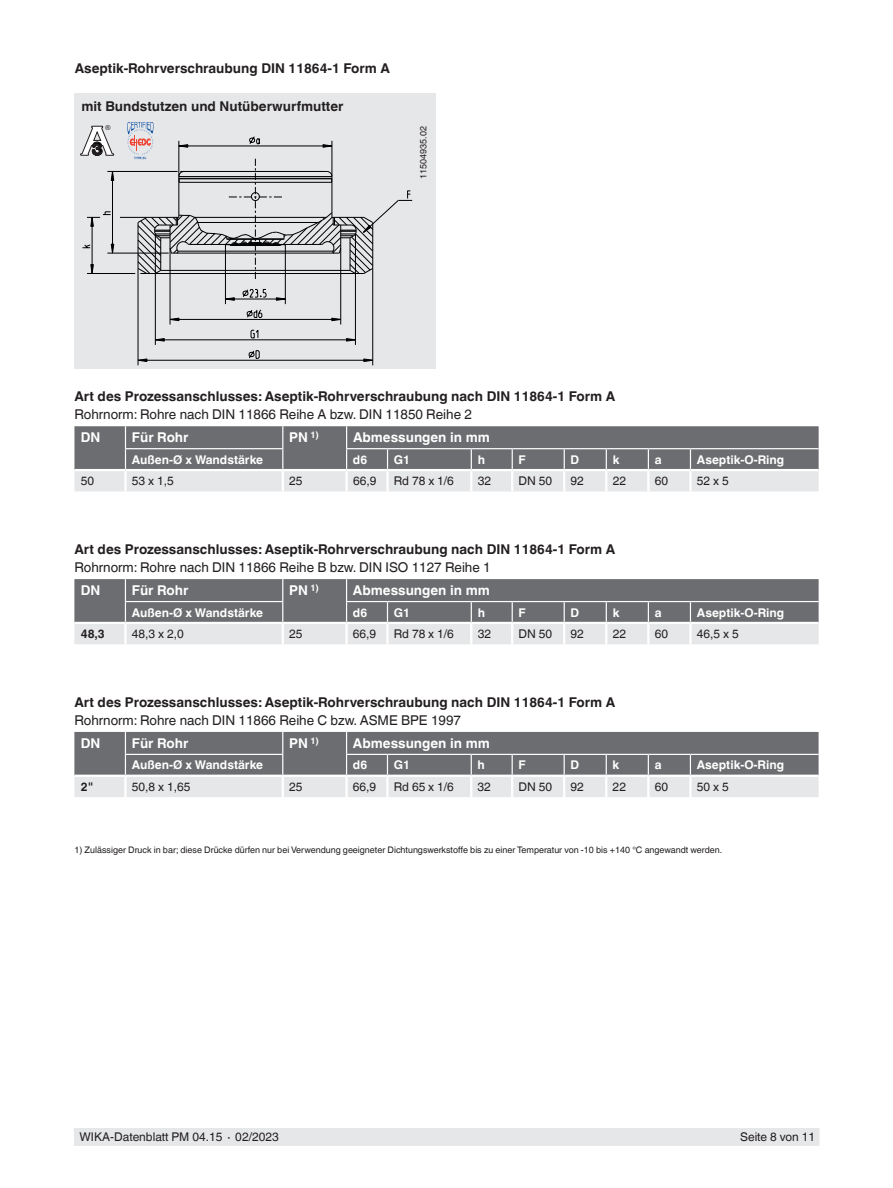
<style>
.page{position:relative;width:893px;height:1188px;background:#fff}
.page>*{position:absolute;margin:0;border:0;box-sizing:border-box;transform-origin:0 0}
.t1{font:700 13.5px "Helvetica World";color:#231f20}
.t2{font:13.5px "Helvetica World";color:#231f20}
.t3{font:700 13.5px "Helvetica World";color:#fff}
.t4{font:12px "Helvetica World";color:#231f20}
.t5{font:700 12px "Helvetica World";color:#fff}
.t6{font:700 12px "Helvetica World";color:#231f20}
.t7{font:9px "Helvetica World";color:#231f20}
.t8{font:6.9px "Arial";color:#231f20}
.t9{font:700 3px "Arial";color:#0a4fa2}
</style>
<div class="page">
<div style="left:75px;top:1128px;width:744px;height:17px;background:#e6e7e9"></div>
<div style="left:74px;top:94px;width:362px;height:275px;background:#e6e7e9"></div>
<svg style="left:74px;top:426px;width:745px;height:65px;background:#9a9b9d"></svg>
<svg style="left:74px;top:579px;width:745px;height:65px;background:#969799"></svg>
<hr style="left:74px;top:622px;width:51px;height:2px;background:#fff">
<hr style="left:125px;top:622px;width:158px;height:2px;background:#fff">
<hr style="left:124px;top:624px;width:3px;height:20px;background:#fff">
<hr style="left:283px;top:622px;width:64px;height:2px;background:#fff">
<hr style="left:282px;top:624px;width:2px;height:20px;background:#fff">
<hr style="left:347px;top:622px;width:40px;height:2px;background:#fff">
<hr style="left:345px;top:624px;width:3px;height:20px;background:#fff">
<hr style="left:387px;top:622px;width:84px;height:2px;background:#fff">
<hr style="left:386px;top:624px;width:3px;height:20px;background:#fff">
<hr style="left:471px;top:622px;width:41px;height:2px;background:#fff">
<hr style="left:470px;top:624px;width:2px;height:20px;background:#fff">
<hr style="left:512px;top:622px;width:52px;height:2px;background:#fff">
<hr style="left:511px;top:624px;width:2px;height:20px;background:#fff">
<hr style="left:564px;top:622px;width:42px;height:2px;background:#fff">
<hr style="left:563px;top:624px;width:2px;height:20px;background:#fff">
<hr style="left:606px;top:622px;width:42px;height:2px;background:#fff">
<hr style="left:605px;top:624px;width:2px;height:20px;background:#fff">
<hr style="left:648px;top:622px;width:42px;height:2px;background:#fff">
<hr style="left:647px;top:624px;width:2px;height:20px;background:#fff">
<hr style="left:690px;top:622px;width:129px;height:2px;background:#fff">
<hr style="left:689px;top:624px;width:3px;height:20px;background:#fff">
<svg style="left:74px;top:732px;width:745px;height:65px;background:#969799"></svg>
<hr style="left:74px;top:775px;width:51px;height:2px;background:#fff">
<hr style="left:125px;top:775px;width:158px;height:2px;background:#fff">
<hr style="left:124px;top:777px;width:3px;height:20px;background:#fff">
<hr style="left:283px;top:775px;width:64px;height:2px;background:#fff">
<hr style="left:282px;top:777px;width:2px;height:20px;background:#fff">
<hr style="left:347px;top:775px;width:40px;height:2px;background:#fff">
<hr style="left:345px;top:777px;width:3px;height:20px;background:#fff">
<hr style="left:387px;top:775px;width:84px;height:2px;background:#fff">
<hr style="left:386px;top:777px;width:3px;height:20px;background:#fff">
<hr style="left:471px;top:775px;width:41px;height:2px;background:#fff">
<hr style="left:470px;top:777px;width:2px;height:20px;background:#fff">
<hr style="left:512px;top:775px;width:52px;height:2px;background:#fff">
<hr style="left:511px;top:777px;width:2px;height:20px;background:#fff">
<hr style="left:564px;top:775px;width:42px;height:2px;background:#fff">
<hr style="left:563px;top:777px;width:2px;height:20px;background:#fff">
<hr style="left:606px;top:775px;width:42px;height:2px;background:#fff">
<hr style="left:605px;top:777px;width:2px;height:20px;background:#fff">
<hr style="left:648px;top:775px;width:42px;height:2px;background:#fff">
<hr style="left:647px;top:777px;width:2px;height:20px;background:#fff">
<hr style="left:690px;top:775px;width:129px;height:2px;background:#fff">
<hr style="left:689px;top:777px;width:2px;height:20px;background:#fff">
<svg style="left:251px;top:329px;width:7px;height:9px"></svg>
<svg style="left:156px;top:338px;width:9px;height:4px"></svg>
<svg style="left:346px;top:338px;width:9px;height:4px"></svg>
<svg style="left:248px;top:350px;width:12px;height:9px"></svg>
<svg style="left:363px;top:359px;width:9px;height:3px"></svg>
<svg style="left:139px;top:359px;width:8px;height:3px"></svg>
<hr style="left:170px;top:248px;width:1px;height:77px;background:#000002">
<hr style="left:155px;top:274px;width:1px;height:71px;background:#000002">
<hr style="left:155px;top:340px;width:200px;height:1px;background:#000002">
<hr style="left:138px;top:268px;width:1px;height:97px;background:#000002">
<hr style="left:138px;top:360px;width:235px;height:1px;background:#000002">
<hr style="left:372px;top:268px;width:1px;height:97px;background:#000002">
<hr style="left:355px;top:274px;width:1px;height:71px;background:#000002">
<hr style="left:340px;top:248px;width:1px;height:77px;background:#000002">
<svg style="left:80px;top:122px;width:332px;height:199px"></svg>
<p class="t1" style="left:75px;top:61px;width:317px">Aseptik-Rohrverschraubung DIN 11864-1 Form A</p>
<p class="t1" style="left:82px;top:98px;width:264px">mit Bundstutzen und Nutüberwurfmutter</p>
<p class="t8" style="left:105px;top:123px;width:7px">®</p>
<p class="t9" style="left:134px;top:155px;width:14px">TYPE EL</p>
<p class="t7" style="left:418px;top:179px;width:54px;rotate:-90deg">11504935.02</p>
<p class="t1" style="left:74px;top:388px;width:542px">Art des Prozessanschlusses: Aseptik-Rohrverschraubung nach DIN 11864-1 Form A</p>
<p class="t2" style="left:74px;top:406px;width:399px">Rohrnorm: Rohre nach DIN 11866 Reihe A bzw. DIN 11850 Reihe 2</p>
<p class="t3" style="left:81px;top:430px;width:21px">DN</p>
<p class="t3" style="left:132px;top:430px;width:58px">Für Rohr</p>
<p class="t3" style="left:289px;top:430px;width:31px">PN <sup>1)</sup></p>
<p class="t3" style="left:353px;top:430px;width:138px">Abmessungen in mm</p>
<p class="t5" style="left:132px;top:453px;width:133px">Außen-Ø x Wandstärke</p>
<p class="t5" style="left:353px;top:453px;width:16px">d6</p>
<p class="t5" style="left:394px;top:453px;width:18px">G1</p>
<p class="t5" style="left:478px;top:453px;width:9px">h</p>
<p class="t5" style="left:519px;top:453px;width:9px">F</p>
<p class="t5" style="left:571px;top:453px;width:10px">D</p>
<p class="t5" style="left:613px;top:453px;width:8px">k</p>
<p class="t5" style="left:655px;top:453px;width:8px">a</p>
<p class="t5" style="left:697px;top:453px;width:89px">Aseptik-O-Ring</p>
<p class="t4" style="left:81px;top:474px;width:15px">50</p>
<p class="t4" style="left:132px;top:474px;width:43px">53 x 1,5</p>
<p class="t4" style="left:289px;top:474px;width:15px">25</p>
<p class="t4" style="left:353px;top:474px;width:25px">66,9</p>
<p class="t4" style="left:394px;top:474px;width:62px">Rd 78 x 1/6</p>
<p class="t4" style="left:478px;top:474px;width:15px">32</p>
<p class="t4" style="left:519px;top:474px;width:35px">DN 50</p>
<p class="t4" style="left:571px;top:474px;width:15px">92</p>
<p class="t4" style="left:613px;top:474px;width:15px">22</p>
<p class="t4" style="left:655px;top:474px;width:15px">60</p>
<p class="t4" style="left:697px;top:474px;width:33px">52 x 5</p>
<p class="t1" style="left:74px;top:541px;width:542px">Art des Prozessanschlusses: Aseptik-Rohrverschraubung nach DIN 11864-1 Form A</p>
<p class="t2" style="left:74px;top:559px;width:418px">Rohrnorm: Rohre nach DIN 11866 Reihe B bzw. DIN ISO 1127 Reihe 1</p>
<p class="t3" style="left:81px;top:583px;width:21px">DN</p>
<p class="t3" style="left:132px;top:583px;width:58px">Für Rohr</p>
<p class="t3" style="left:289px;top:583px;width:31px">PN <sup>1)</sup></p>
<p class="t3" style="left:353px;top:583px;width:138px">Abmessungen in mm</p>
<p class="t5" style="left:132px;top:605px;width:133px">Außen-Ø x Wandstärke</p>
<p class="t5" style="left:353px;top:605px;width:16px">d6</p>
<p class="t5" style="left:394px;top:605px;width:18px">G1</p>
<p class="t5" style="left:478px;top:605px;width:9px">h</p>
<p class="t5" style="left:519px;top:605px;width:9px">F</p>
<p class="t5" style="left:571px;top:605px;width:10px">D</p>
<p class="t5" style="left:613px;top:605px;width:8px">k</p>
<p class="t5" style="left:655px;top:605px;width:8px">a</p>
<p class="t5" style="left:697px;top:605px;width:89px">Aseptik-O-Ring</p>
<p class="t6" style="left:81px;top:627px;width:26px">48,3</p>
<p class="t4" style="left:132px;top:627px;width:53px">48,3 x 2,0</p>
<p class="t4" style="left:289px;top:627px;width:15px">25</p>
<p class="t4" style="left:353px;top:627px;width:25px">66,9</p>
<p class="t4" style="left:394px;top:627px;width:62px">Rd 78 x 1/6</p>
<p class="t4" style="left:478px;top:627px;width:15px">32</p>
<p class="t4" style="left:519px;top:627px;width:35px">DN 50</p>
<p class="t4" style="left:571px;top:627px;width:15px">92</p>
<p class="t4" style="left:613px;top:627px;width:15px">22</p>
<p class="t4" style="left:655px;top:627px;width:15px">60</p>
<p class="t4" style="left:697px;top:627px;width:43px">46,5 x 5</p>
<p class="t1" style="left:74px;top:694px;width:542px">Art des Prozessanschlusses: Aseptik-Rohrverschraubung nach DIN 11864-1 Form A</p>
<p class="t2" style="left:74px;top:712px;width:388px">Rohrnorm: Rohre nach DIN 11866 Reihe C bzw. ASME BPE 1997</p>
<p class="t3" style="left:81px;top:735px;width:21px">DN</p>
<p class="t3" style="left:132px;top:735px;width:58px">Für Rohr</p>
<p class="t3" style="left:289px;top:735px;width:31px">PN <sup>1)</sup></p>
<p class="t3" style="left:353px;top:735px;width:138px">Abmessungen in mm</p>
<p class="t5" style="left:132px;top:758px;width:133px">Außen-Ø x Wandstärke</p>
<p class="t5" style="left:353px;top:758px;width:16px">d6</p>
<p class="t5" style="left:394px;top:758px;width:18px">G1</p>
<p class="t5" style="left:478px;top:758px;width:9px">h</p>
<p class="t5" style="left:519px;top:758px;width:9px">F</p>
<p class="t5" style="left:571px;top:758px;width:10px">D</p>
<p class="t5" style="left:613px;top:758px;width:8px">k</p>
<p class="t5" style="left:655px;top:758px;width:8px">a</p>
<p class="t5" style="left:697px;top:758px;width:89px">Aseptik-O-Ring</p>
<p class="t6" style="left:81px;top:780px;width:14px">2"</p>
<p class="t4" style="left:132px;top:780px;width:60px">50,8 x 1,65</p>
<p class="t4" style="left:289px;top:780px;width:15px">25</p>
<p class="t4" style="left:353px;top:780px;width:25px">66,9</p>
<p class="t4" style="left:394px;top:780px;width:62px">Rd 65 x 1/6</p>
<p class="t4" style="left:478px;top:780px;width:15px">32</p>
<p class="t4" style="left:519px;top:780px;width:35px">DN 50</p>
<p class="t4" style="left:571px;top:780px;width:15px">92</p>
<p class="t4" style="left:613px;top:780px;width:15px">22</p>
<p class="t4" style="left:655px;top:780px;width:15px">60</p>
<p class="t4" style="left:697px;top:780px;width:33px">50 x 5</p>
<p class="t7" style="left:74px;top:844px;width:649px">1) Zulässiger Druck in bar; diese Drücke dürfen nur bei Verwendung geeigneter Dichtungswerkstoffe bis zu einer Temperatur von -10 bis +140 °C angewandt werden.</p>
<p class="t4" style="left:80px;top:1130px;width:201px">WIKA-Datenblatt PM 04.15 ∙ 02/2023</p>
<p class="t4" style="left:740px;top:1130px;width:77px">Seite 8 von 11</p>
</div>
